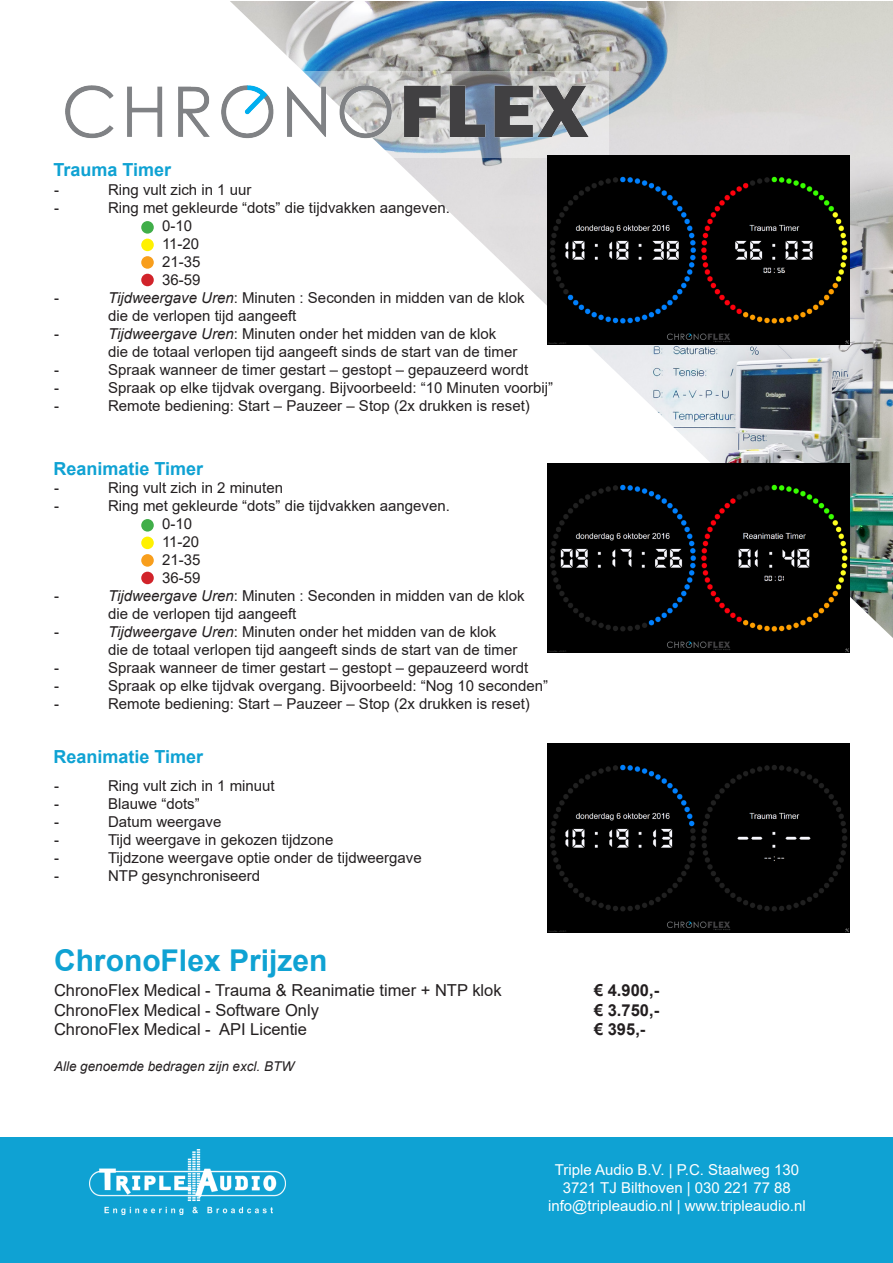
<style>
.page{position:relative;width:893px;height:1263px;background:#fff}
.page>*{position:absolute;margin:0;border:0;box-sizing:border-box;transform-origin:0 0}
.t1{font:700 30px "Arial";color:#0fa2d3}
.t2{font:700 18px "Arial";color:#0fa2d3}
.t3{font:16.5px "Arial";color:#231f20}
.t4{font:700 16.5px "Arial";color:#231f20}
.t5{font:15px "Arial";color:#231f20}
.t6{font:15px "Arial";color:#fff}
.t7{font:italic 13.5px "Arial";color:#231f20}
.s1{font-style:italic}
</style>
<div class="page">
<svg style="left:141px;top:1px;width:752px;height:743px"></svg>
<div style="left:0;top:1137px;width:893px;height:126px;background:#0fa2d3"></div>
<img style="left:89px;top:1150px;width:196px;height:64px">
<svg style="left:86px;top:71px;width:522px;height:87px"></svg>
<img style="left:65px;top:86px;width:524px;height:53px">
<div style="left:141px;top:221px;width:13px;height:13px;background:#40ae49;border-radius:50%"></div>
<div style="left:141px;top:239px;width:13px;height:12px;background:#fff101;border-radius:50%"></div>
<div style="left:141px;top:256px;width:13px;height:13px;background:#f89e1c;border-radius:50%"></div>
<div style="left:141px;top:274px;width:13px;height:12px;background:#d1232a;border-radius:50%"></div>
<div style="left:141px;top:519px;width:13px;height:13px;background:#40ae49;border-radius:50%"></div>
<div style="left:141px;top:537px;width:13px;height:12px;background:#fff101;border-radius:50%"></div>
<div style="left:141px;top:554px;width:13px;height:13px;background:#f89e1c;border-radius:50%"></div>
<div style="left:141px;top:572px;width:13px;height:12px;background:#d1232a;border-radius:50%"></div>
<img style="left:547px;top:155px;width:303px;height:190px">
<img style="left:547px;top:463px;width:303px;height:189px">
<img style="left:547px;top:744px;width:303px;height:189px">
<p class="t2" style="left:53px;top:156px;width:119px">Trauma Timer</p>
<p class="t5" style="left:54px;top:179px;width:6px">-</p>
<p class="t5" style="left:108px;top:179px;width:145px">Ring vult zich in 1 uur</p>
<p class="t5" style="left:54px;top:197px;width:6px">-</p>
<p class="t5" style="left:108px;top:197px;width:343px">Ring met gekleurde “dots” die tijdvakken aangeven.</p>
<p class="t5" style="left:162px;top:215px;width:32px">0-10</p>
<p class="t5" style="left:162px;top:233px;width:39px">11-20</p>
<p class="t5" style="left:162px;top:251px;width:40px">21-35</p>
<p class="t5" style="left:162px;top:269px;width:40px">36-59</p>
<p class="t5" style="left:54px;top:287px;width:6px">-</p>
<p class="t5" style="left:108px;top:287px;width:418px"><span class="s1">Tijdweergave Uren</span>: Minuten : Seconden in midden van de klok</p>
<p class="t5" style="left:108px;top:305px;width:190px">die de verlopen tijd aangeeft</p>
<p class="t5" style="left:54px;top:323px;width:6px">-</p>
<p class="t5" style="left:108px;top:323px;width:390px"><span class="s1">Tijdweergave Uren</span>: Minuten onder het midden van de klok</p>
<p class="t5" style="left:108px;top:341px;width:411px">die de totaal verlopen tijd aangeeft sinds de start van de timer</p>
<p class="t5" style="left:54px;top:359px;width:6px">-</p>
<p class="t5" style="left:108px;top:359px;width:422px">Spraak wanneer de timer gestart – gestopt – gepauzeerd wordt</p>
<p class="t5" style="left:54px;top:377px;width:6px">-</p>
<p class="t5" style="left:108px;top:377px;width:447px">Spraak op elke tijdvak overgang. Bijvoorbeeld: “10 Minuten voorbij”</p>
<p class="t5" style="left:54px;top:395px;width:6px">-</p>
<p class="t5" style="left:108px;top:395px;width:423px">Remote bediening: Start – Pauzeer – Stop (2x drukken is reset)</p>
<p class="t2" style="left:53px;top:456px;width:151px">Reanimatie Timer</p>
<p class="t5" style="left:54px;top:477px;width:6px">-</p>
<p class="t5" style="left:108px;top:477px;width:177px">Ring vult zich in 2 minuten</p>
<p class="t5" style="left:54px;top:495px;width:6px">-</p>
<p class="t5" style="left:108px;top:495px;width:343px">Ring met gekleurde “dots” die tijdvakken aangeven.</p>
<p class="t5" style="left:162px;top:513px;width:32px">0-10</p>
<p class="t5" style="left:162px;top:531px;width:39px">11-20</p>
<p class="t5" style="left:162px;top:549px;width:40px">21-35</p>
<p class="t5" style="left:162px;top:567px;width:40px">36-59</p>
<p class="t5" style="left:54px;top:585px;width:6px">-</p>
<p class="t5" style="left:108px;top:585px;width:418px"><span class="s1">Tijdweergave Uren</span>: Minuten : Seconden in midden van de klok</p>
<p class="t5" style="left:108px;top:603px;width:190px">die de verlopen tijd aangeeft</p>
<p class="t5" style="left:54px;top:621px;width:6px">-</p>
<p class="t5" style="left:108px;top:621px;width:390px"><span class="s1">Tijdweergave Uren</span>: Minuten onder het midden van de klok</p>
<p class="t5" style="left:108px;top:639px;width:411px">die de totaal verlopen tijd aangeeft sinds de start van de timer</p>
<p class="t5" style="left:54px;top:657px;width:6px">-</p>
<p class="t5" style="left:108px;top:657px;width:422px">Spraak wanneer de timer gestart – gestopt – gepauzeerd wordt</p>
<p class="t5" style="left:54px;top:675px;width:6px">-</p>
<p class="t5" style="left:108px;top:675px;width:442px">Spraak op elke tijdvak overgang. Bijvoorbeeld: “Nog 10 seconden”</p>
<p class="t5" style="left:54px;top:693px;width:6px">-</p>
<p class="t5" style="left:108px;top:693px;width:423px">Remote bediening: Start – Pauzeer – Stop (2x drukken is reset)</p>
<p class="t2" style="left:53px;top:744px;width:151px">Reanimatie Timer</p>
<p class="t5" style="left:54px;top:776px;width:6px">-</p>
<p class="t5" style="left:108px;top:776px;width:168px">Ring vult zich in 1 minuut</p>
<p class="t5" style="left:54px;top:794px;width:6px">-</p>
<p class="t5" style="left:108px;top:794px;width:93px">Blauwe “dots”</p>
<p class="t5" style="left:54px;top:812px;width:6px">-</p>
<p class="t5" style="left:108px;top:812px;width:115px">Datum weergave</p>
<p class="t5" style="left:54px;top:830px;width:6px">-</p>
<p class="t5" style="left:108px;top:830px;width:227px">Tijd weergave in gekozen tijdzone</p>
<p class="t5" style="left:54px;top:848px;width:6px">-</p>
<p class="t5" style="left:108px;top:848px;width:315px">Tijdzone weergave optie onder de tijdweergave</p>
<p class="t5" style="left:54px;top:866px;width:6px">-</p>
<p class="t5" style="left:108px;top:866px;width:154px">NTP gesynchroniseerd</p>
<p class="t1" style="left:54px;top:940px;width:275px">ChronoFlex Prijzen</p>
<p class="t3" style="left:54px;top:979px;width:449px">ChronoFlex Medical - Trauma &amp; Reanimatie timer + NTP klok</p>
<p class="t4" style="left:594px;top:978px;width:67px">€ 4.900,-</p>
<p class="t3" style="left:54px;top:998px;width:266px">ChronoFlex Medical - Software Only</p>
<p class="t4" style="left:594px;top:998px;width:67px">€ 3.750,-</p>
<p class="t3" style="left:54px;top:1018px;width:255px">ChronoFlex Medical - API Licentie</p>
<p class="t4" style="left:594px;top:1018px;width:53px">€ 395,-</p>
<p class="t7" style="left:54px;top:1058px;width:242px">Alle genoemde bedragen zijn excl. BTW</p>
<p class="t6" style="left:555px;top:1160px;width:246px">Triple Audio B.V. | P.C. Staalweg 130</p>
<p class="t6" style="left:563px;top:1178px;width:229px">3721 TJ Bilthoven | 030 221 77 88</p>
<p class="t6" style="left:548px;top:1196px;width:259px">info@tripleaudio.nl | www.tripleaudio.nl</p>
</div>
